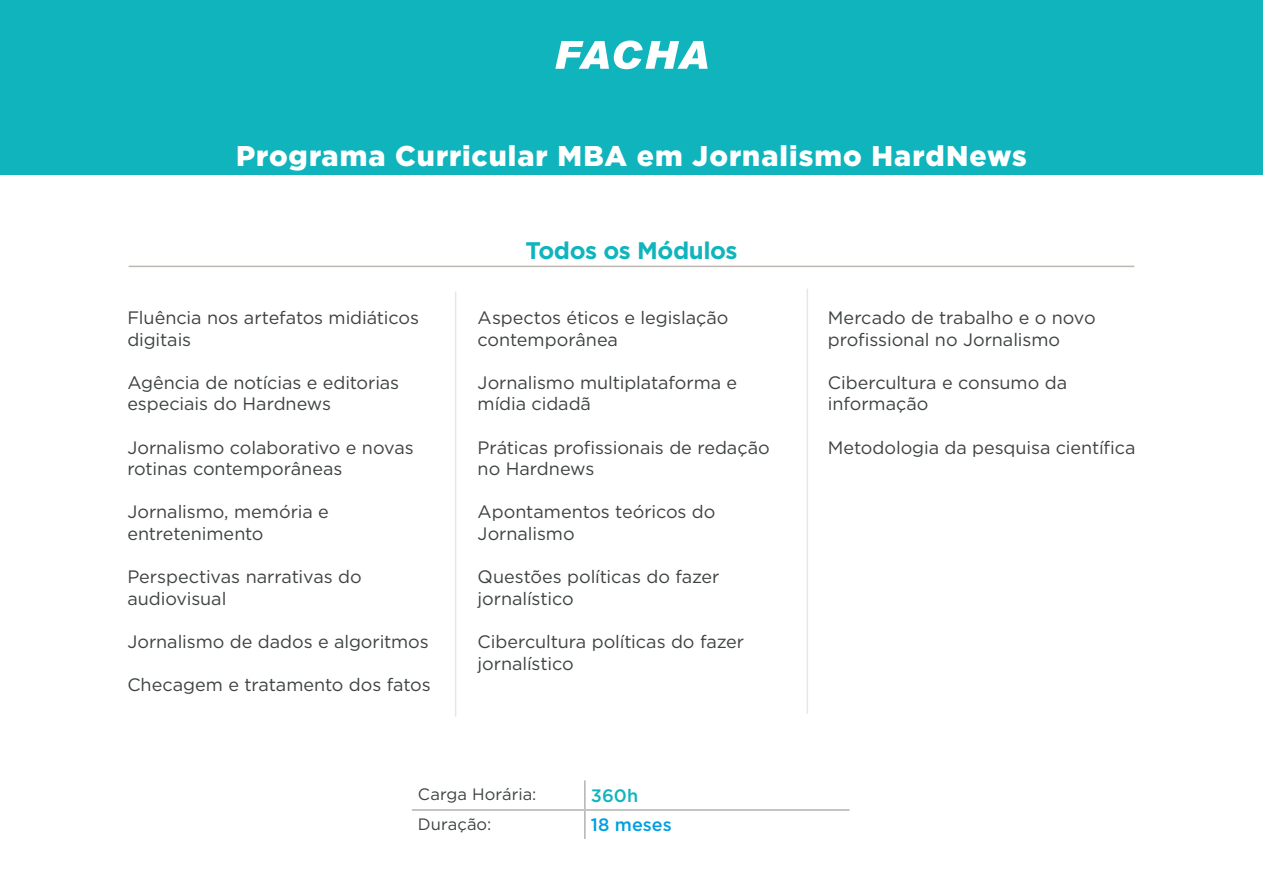
<style>
.page{position:relative;width:1263px;height:893px;background:#fff}
.page>*{position:absolute;margin:0;border:0;box-sizing:border-box;transform-origin:0 0}
.t1{font:900 28.5px "Gotham HTF";letter-spacing:.035em;color:#fff}
.t2{font:700 24px "Gotham HTF";letter-spacing:-.02em;color:#0fb4bc}
.t3{font:18px/21.6px "Gotham HTF";letter-spacing:-.005em;color:#3d433f}
.t4{font:500 18px "Gotham HTF";letter-spacing:-.005em;color:#009fe3}
.t5{font:500 18px "Gotham HTF";color:#0fb4bc}
.t6{font:16.5px "Gotham HTF";letter-spacing:.005em;color:#3d433f}
</style>
<div class="page">
<div style="left:0;top:0;width:1263px;height:175px;background:#0fb4bc"></div>
<hr style="left:584px;top:780px;width:2px;height:29px;background:#b4b3b1">
<hr style="left:412px;top:809px;width:173px;height:2px;background:#b4b3b1">
<hr style="left:585px;top:809px;width:264px;height:2px;background:#b4b3b1">
<hr style="left:584px;top:811px;width:2px;height:28px;background:#b4b3b1">
<svg style="left:555px;top:41px;width:153px;height:28px"></svg>
<hr style="left:129px;top:266px;width:1005px;height:1px;background:#7a6f64">
<hr style="left:455px;top:291px;width:1px;height:426px;background:#000">
<hr style="left:807px;top:288px;width:1px;height:426px;background:#000">
<h1 class="t1" style="left:236px;top:139px;width:792px">Programa Curricular MBA em Jornalismo HardNews</h1>
<p class="t3" style="left:127px;top:307px;width:293px">Fluência nos artefatos midiáticos digitais</p>
<p class="t3" style="left:127px;top:371px;width:273px">Agência de notícias e editorias especiais do Hardnews</p>
<p class="t3" style="left:127px;top:436px;width:288px">Jornalismo colaborativo e novas rotinas contemporâneas</p>
<p class="t3" style="left:127px;top:501px;width:203px">Jornalismo, memória e entretenimento</p>
<p class="t3" style="left:127px;top:566px;width:236px">Perspectivas narrativas do audiovisual</p>
<p class="t3" style="left:127px;top:631px;width:303px">Jornalismo de dados e algoritmos</p>
<p class="t3" style="left:127px;top:674px;width:305px">Checagem e tratamento dos fatos</p>
<h2 class="t2" style="left:525px;top:236px;width:214px">Todos os Módulos</h2>
<p class="t3" style="left:478px;top:307px;width:252px">Aspectos éticos e legislação contemporânea</p>
<p class="t3" style="left:478px;top:371px;width:261px">Jornalismo multiplataforma e mídia cidadã</p>
<p class="t3" style="left:478px;top:436px;width:294px">Práticas profissionais de redação no Hardnews</p>
<p class="t3" style="left:478px;top:501px;width:239px">Apontamentos teóricos do<br>Jornalismo</p>
<p class="t3" style="left:478px;top:566px;width:243px">Questões políticas do fazer jornalístico</p>
<p class="t3" style="left:478px;top:631px;width:268px">Cibercultura políticas do fazer jornalístico</p>
<p class="t6" style="left:418px;top:785px;width:120px">Carga Horária:</p>
<p class="t5" style="left:591px;top:785px;width:49px">360h</p>
<p class="t6" style="left:418px;top:815px;width:75px">Duração:</p>
<p class="t4" style="left:591px;top:814px;width:82px">18 meses</p>
<p class="t3" style="left:828px;top:307px;width:269px">Mercado de trabalho e o novo profissional no Jornalismo</p>
<p class="t3" style="left:828px;top:371px;width:241px">Cibercultura e consumo da informação</p>
<p class="t3" style="left:828px;top:436px;width:309px">Metodologia da pesquisa científica</p>
</div>
